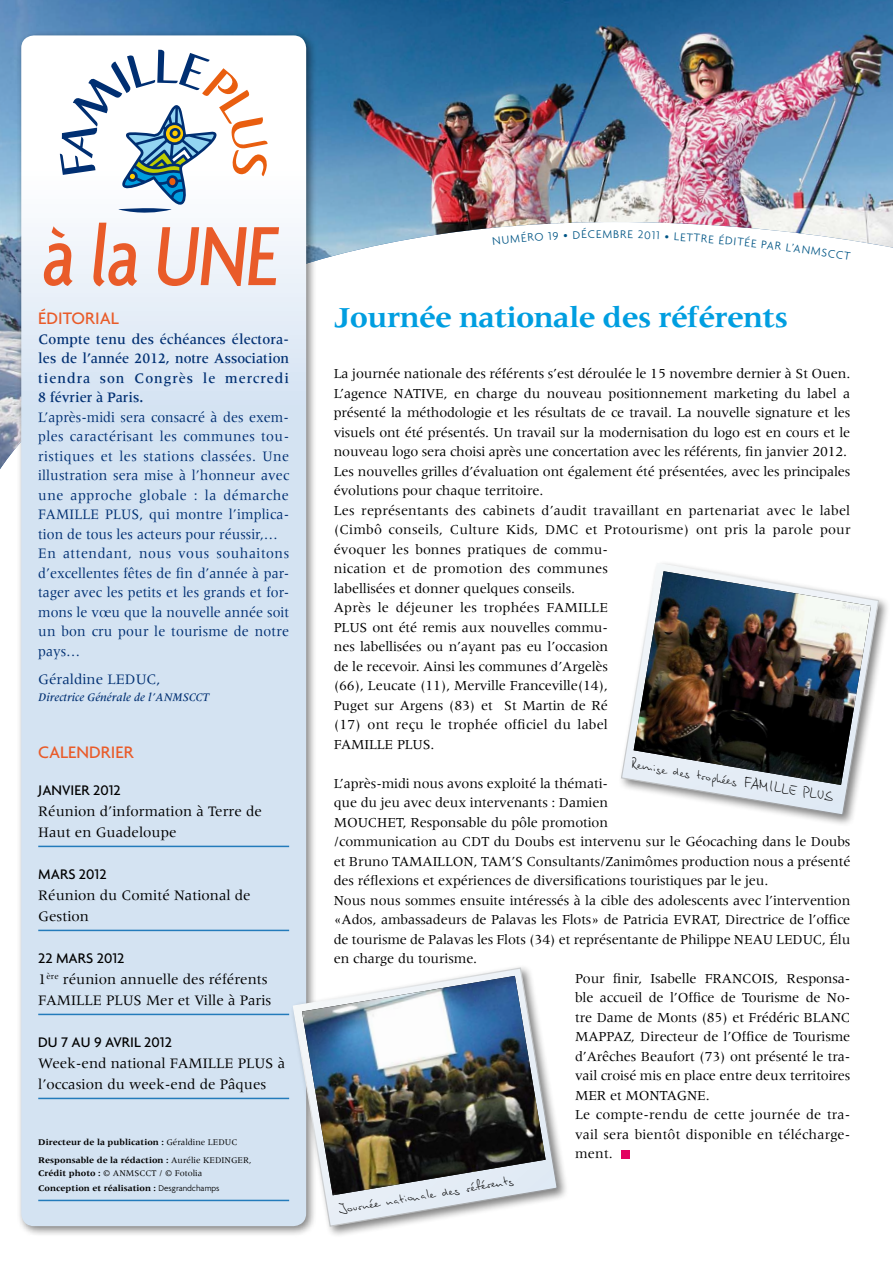
<style>
.page{position:relative;width:893px;height:1263px;background:#fff}
.page>*{position:absolute;margin:0;border:0;box-sizing:border-box;transform-origin:0 0}
.t1{font:500 condensed 90.75px "Agenda";color:#e95b29;scale:.96 1}
.t2{font:700 30px "Meridien";letter-spacing:-.02em;color:#009ee0}
.t3{font:500 18px "Agenda";color:#e95b29}
.t4{font:15px/19.5px "Meridien";letter-spacing:.005em;color:#002f72;scale:.94 1}
.t5{font:15px/21px "Meridien";color:#000}
.t6{font:500 15px/19.5px "Meridien";letter-spacing:.07em;color:#002f72;text-align:justify;scale:.94 1}
.t7{font:500 15px "Agenda";color:#000}
.t8{font:15px "Meridien";letter-spacing:.005em;color:#002f72}
.t9{font:14.25px/19.5px "Meridien";letter-spacing:-.01em;color:#000}
.t10{font:14.25px "Meridien";letter-spacing:.01em;color:#000}
.t11{font:13.5px "Stylograph";color:#000;scale:.87 1}
.t12{font:13.5px "Stylograph";color:#000;scale:.9 1}
.t13{font:italic 500 12px "Meridien";letter-spacing:.01em;color:#002f72}
.t14{font:300 12px "Agenda";color:#005585}
.t15{font:700 9px/18px "Meridien";color:#000}
.s1{font-weight:400}
.s2{font-family:"Agenda";font-weight:300}
</style>
<div class="page">
<img style="left:0;top:0;width:893px;height:469px">
<div style="left:621px;top:1150px;width:9px;height:8px;background:#e30060"></div>
<div style="left:16px;top:30px;width:301px;height:1207px;background:#000;opacity:.5"></div>
<svg style="left:21px;top:35px;width:285px;height:1191px;background:#d9e6f3"></svg>
<hr style="left:38px;top:846px;width:251px;height:1px;background:#237bbb">
<hr style="left:38px;top:930px;width:251px;height:1px;background:#237bbb">
<hr style="left:38px;top:1014px;width:251px;height:1px;background:#237bbb">
<hr style="left:38px;top:1098px;width:251px;height:1px;background:#237bbb">
<hr style="left:38px;top:1200px;width:251px;height:1px;background:#237bbb">
<svg style="left:60px;top:50px;width:208px;height:165px"></svg>
<div style="left:617px;top:559px;width:274px;height:268px;background:#000;opacity:.5"></div>
<svg style="left:620px;top:562px;width:260px;height:254px"></svg>
<img style="left:634px;top:571px;width:237px;height:214px">
<div style="left:289px;top:963px;width:280px;height:275px;background:#000;opacity:.5"></div>
<svg style="left:292px;top:967px;width:267px;height:260px"></svg>
<img style="left:302px;top:976px;width:244px;height:219px">
<svg style="left:493px;top:231px;width:74px;height:14px"></svg>
<svg style="left:573px;top:228px;width:22px;height:11px"></svg>
<svg style="left:614px;top:230px;width:55px;height:9px"></svg>
<svg style="left:828px;top:249px;width:23px;height:11px"></svg>
<h1 class="t1" style="left:40px;top:203px;width:259px">à la UNE</h1>
<p class="t14" style="left:596px;top:227px;width:16px">em</p>
<p class="t14" style="left:674px;top:229px;width:28px;rotate:4deg">Lett</p>
<p class="t14" style="left:702px;top:231px;width:32px;rotate:5deg">reéd</p>
<p class="t14" style="left:734px;top:234px;width:25px;rotate:6deg">itée</p>
<p class="t14" style="left:762px;top:237px;width:34px;rotate:7deg">par l’</p>
<p class="t14" style="left:795px;top:241px;width:35px;rotate:8deg">ANMS</p>
<p class="t3" style="left:38px;top:307px;width:79px">ÉDITORIAL</p>
<h2 class="t2" style="left:334px;top:300px;width:456px">Journée nationale des référents</h2>
<p class="t6" style="left:38px;top:329px;width:268px">Compte tenu des échéances électora&shy;les de l’année 2012, notre Association tiendra son Congrès le mercredi 8 février à Paris.</p>
<p class="t4" style="left:38px;top:407px;width:269px">L’après-midi sera consacré à des exem&shy;ples caractérisant les communes tou&shy;ristiques et les stations classées. Une illustration sera mise à l’honneur avec une approche globale : la démarche FAMILLE PLUS, qui montre l’implica&shy;tion de tous les acteurs pour réussir,… En attendant, nous vous souhaitons d’excellentes fêtes de fin d’année à par&shy;tager avec les petits et les grands et for&shy;mons le vœu que la nouvelle année soit un bon cru pour le tourisme de notre pays…</p>
<p class="t8" style="left:38px;top:671px;width:124px">Géraldine LEDUC,</p>
<p class="t13" style="left:38px;top:691px;width:172px">Directrice Générale de l’ANMSCCT</p>
<p class="t9" style="left:334px;top:364px;width:518px">La journée nationale des référents s’est déroulée le 15 novembre dernier à St Ouen.<br>L’agence NATIVE, en charge du nouveau positionnement marketing du label a présenté la méthodologie et les résultats de ce travail. La nouvelle signature et les visuels ont été présentés. Un travail sur la modernisation du logo est en cours et le nouveau logo sera choisi après une concertation avec les référents, fin janvier 2012.<br>Les nouvelles grilles d’évaluation ont également été présentées, avec les principales évolutions pour chaque territoire.<br>Les représentants des cabinets d’audit travaillant en partenariat avec le label (Cimbô conseils, Culture Kids, DMC et Protourisme) ont pris la parole pour évoquer les bonnes pratiques de commu-<br>nication et de promotion des communes<br>labellisées et donner quelques conseils.<br>Après le déjeuner les trophées FAMILLE<br>PLUS ont été remis aux nouvelles commu-<br>nes labellisées ou n’ayant pas eu l’occasion<br>de le recevoir. Ainsi les communes d’Argelès<br>(66), Leucate (11), Merville Franceville(14),<br>Puget sur Argens (83) et St Martin de Ré<br>(17) ont reçu le trophée officiel du label<br>FAMILLE PLUS.</p>
<p class="t9" style="left:334px;top:773px;width:276px">L’après-midi nous avons exploité la thémati-</p>
<p class="t9" style="left:334px;top:793px;width:276px">que du jeu avec deux intervenants : Damien</p>
<p class="t9" style="left:334px;top:812px;width:276px">MOUCHET, Responsable du pôle promotion</p>
<p class="t9" style="left:334px;top:832px;width:518px">/communication au CDT du Doubs est intervenu sur le Géocaching dans le Doubs</p>
<p class="t9" style="left:334px;top:851px;width:518px">et Bruno TAMAILLON, TAM’S Consultants/Zanimômes production nous a présenté</p>
<p class="t9" style="left:334px;top:871px;width:436px">des réflexions et expériences de diversifications touristiques par le jeu.</p>
<p class="t9" style="left:334px;top:890px;width:518px">Nous nous sommes ensuite intéressés à la cible des adolescents avec l’intervention</p>
<p class="t9" style="left:334px;top:910px;width:518px">«Ados, ambassadeurs de Palavas les Flots» de Patricia EVRAT, Directrice de l’office</p>
<p class="t9" style="left:334px;top:929px;width:518px">de tourisme de Palavas les Flots (34) et représentante de Philippe NEAU LEDUC, Élu</p>
<p class="t9" style="left:334px;top:949px;width:145px">en charge du tourisme.</p>
<p class="t9" style="left:575px;top:968px;width:277px">Pour finir, Isabelle FRANCOIS, Responsa-</p>
<p class="t9" style="left:575px;top:988px;width:277px">ble accueil de l’Office de Tourisme de No-</p>
<p class="t9" style="left:575px;top:1007px;width:277px">tre Dame de Monts (85) et Frédéric BLANC</p>
<p class="t9" style="left:575px;top:1027px;width:277px">MAPPAZ, Directeur de l’Office de Tourisme</p>
<p class="t9" style="left:575px;top:1046px;width:277px">d’Arêches Beaufort (73) ont présenté le tra-</p>
<p class="t9" style="left:575px;top:1066px;width:277px">vail croisé mis en place entre deux territoires</p>
<p class="t9" style="left:575px;top:1085px;width:136px">MER et MONTAGNE.</p>
<p class="t10" style="left:575px;top:1107px;width:277px">Le compte-rendu de cette journée de tra-</p>
<p class="t10" style="left:575px;top:1126px;width:277px">vail sera bientôt disponible en télécharge-</p>
<p class="t9" style="left:575px;top:1144px;width:39px">ment.</p>
<p class="t3" style="left:38px;top:741px;width:97px">CALEN DRIER</p>
<p class="t7" style="left:38px;top:781px;width:84px">JANVIER 2012</p>
<p class="t5" style="left:38px;top:801px;width:225px">Réunion d’information à Terre de<br>Haut en Guadeloupe</p>
<p class="t7" style="left:38px;top:865px;width:70px">MARS 2012</p>
<p class="t5" style="left:38px;top:885px;width:214px">Réunion du Comité National de<br>Gestion</p>
<p class="t7" style="left:38px;top:949px;width:88px">22 MARS 2012</p>
<p class="t5" style="left:38px;top:969px;width:235px">1<sup>ère</sup> réunion annuelle des référents<br>FAMILLE PLUS Mer et Ville à Paris</p>
<p class="t7" style="left:38px;top:1033px;width:135px">DU 7 AU 9 AVRIL 2012</p>
<p class="t5" style="left:38px;top:1053px;width:248px">Week-end national FAMILLE PLUS à l’occasion du week-end de Pâques</p>
<p class="t11" style="left:632px;top:754px;width:238px;rotate:9deg">Remise des trophées FAMILLE PLUS</p>
<p class="t15" style="left:38px;top:1133px;width:215px">Directeur de la publication : <span class="s1">Géraldine Leduc<br></span>Responsable de la rédaction : <span class="s1">Aurélie KEDINGER,</span></p>
<p class="t15" style="left:38px;top:1166px;width:183px;line-height:15px">Crédit photo : <span class="s1">© ANMSCCT / © Fotolia<br></span>Conception et réalisation : <span class="s2">Desgrandchamps</span></p>
<p class="t12" style="left:337px;top:1200px;width:199px;rotate:-10deg">Journée nationale des référents</p>
</div>
